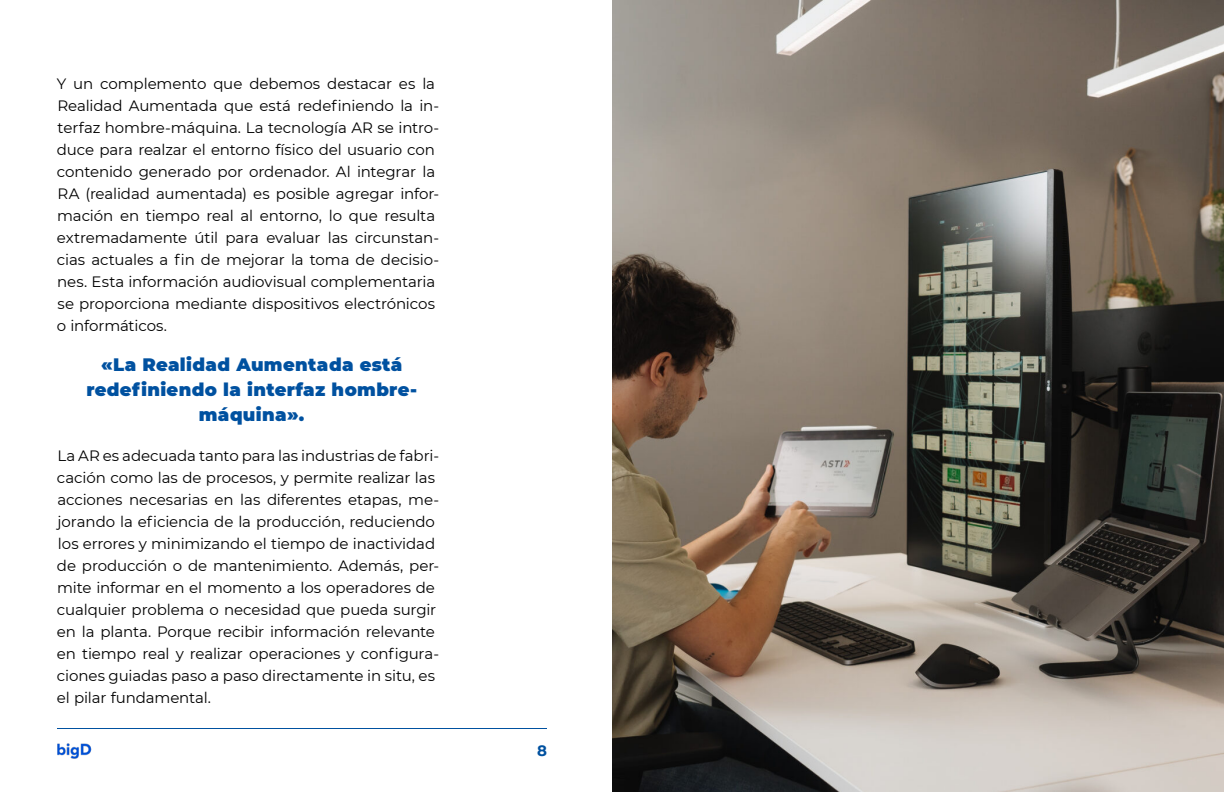
<style>
.page{position:relative;width:1224px;height:792px;background:#fff}
.page>*{position:absolute;margin:0;border:0;box-sizing:border-box;transform-origin:0 0}
.t1{font:900 18px/25px "Montserrat";letter-spacing:.02em;color:#0051a0;text-align:center}
.t2{font:15px/22px "Montserrat";letter-spacing:-.005em;color:#000}
.t3{font:700 15px "Montserrat";color:#0051a0}
</style>
<div class="page">
<hr style="left:57px;top:728px;width:490px;height:1px;background:#0051a0">
<img style="left:57px;top:743px;width:35px;height:16px">
<img style="left:612px;top:0;width:612px;height:792px">
<p class="t2" style="left:57px;top:72px;width:384px">Y un complemento que debemos destacar es la Realidad Aumentada que está redefiniendo la in&shy;terfaz hombre-máquina. La tecnología AR se intro&shy;duce para realzar el entorno físico del usuario con contenido generado por ordenador. Al integrar la RA (realidad aumentada) es posible agregar infor&shy;mación en tiempo real al entorno, lo que resulta extremadamente útil para evaluar las circunstan&shy;cias actuales a fin de mejorar la toma de decisio&shy;nes. Esta información audiovisual complementaria se proporciona mediante dispositivos electrónicos o informáticos.</p>
<p class="t1" style="left:86px;top:351px;width:332px">«La Realidad Aumentada está redefiniendo la interfaz hombre&shy;máquina».</p>
<p class="t2" style="left:57px;top:444px;width:384px">La AR es adecuada tanto para las industrias de fabri&shy;cación como las de procesos, y permite realizar las acciones necesarias en las diferentes etapas, me&shy;jorando la eficiencia de la producción, reduciendo los errores y minimizando el tiempo de inactividad de producción o de mantenimiento. Además, per&shy;mite informar en el momento a los operadores de cualquier problema o necesidad que pueda surgir en la planta. Porque recibir información relevante en tiempo real y realizar operaciones y configura&shy;ciones guiadas paso a paso directamente in situ, es el pilar fundamental.</p>
<p class="t3" style="left:537px;top:740px;width:11px">8</p>
</div>
